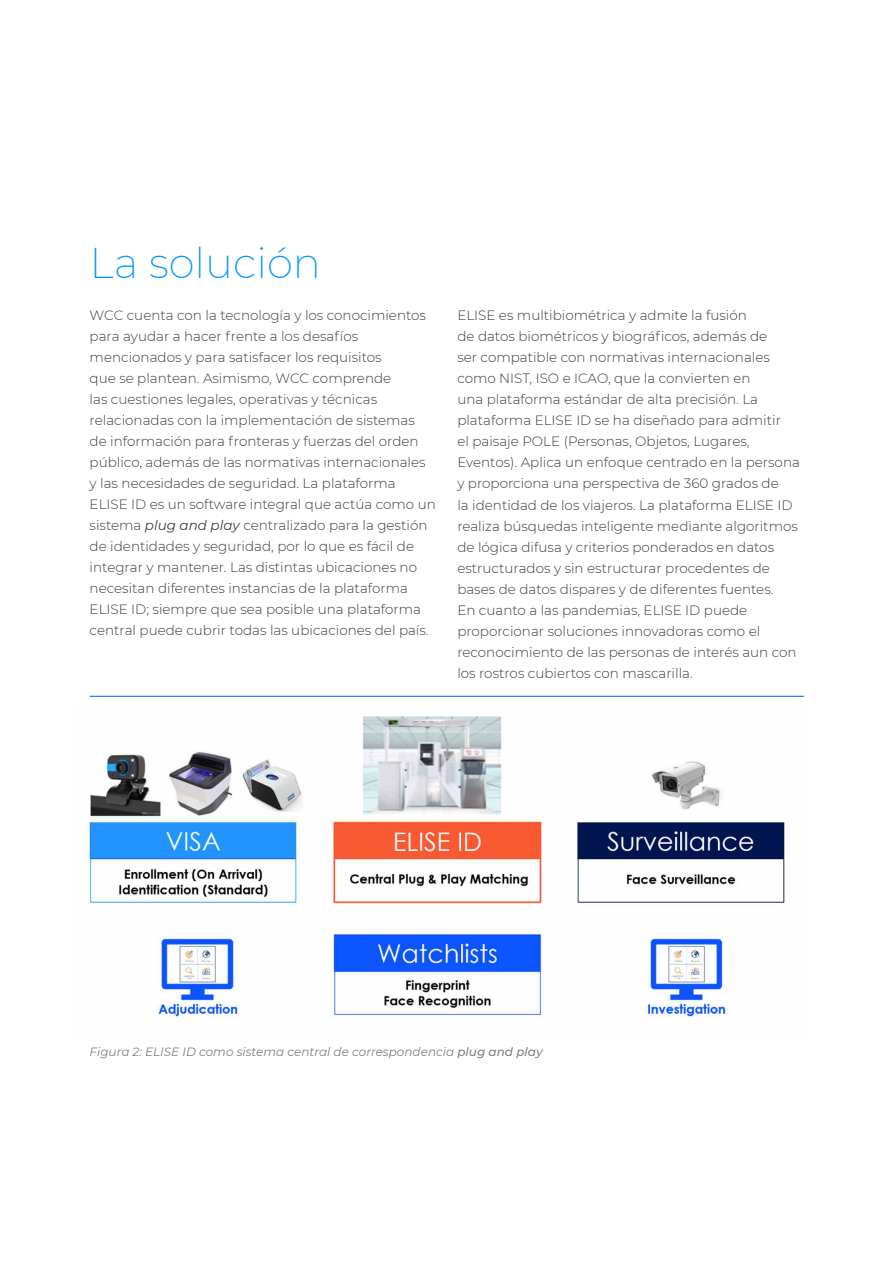
<style>
.page{position:relative;width:893px;height:1263px;background:#fff}
.page>*{position:absolute;margin:0;border:0;box-sizing:border-box;transform-origin:0 0}
.t1{font:200 42px "Montserrat";color:#0096ff}
.t2{font:300 13.5px/21px "Montserrat";color:#3c3c3b}
.t3{font:italic 12px "Montserrat";color:#818080}
.s1{font-weight:400;font-style:italic}
.s2{font-weight:500}
</style>
<div class="page">
<img style="left:89px;top:716px;width:696px;height:302px">
<hr style="left:90px;top:696px;width:714px;height:1px;background:#0054ff">
<h1 class="t1" style="left:90px;top:235px;width:233px">La solución</h1>
<p class="t2" style="left:90px;top:305px;width:348px">WCC cuenta con la tecnología y los conocimientos para ayudar a hacer frente a los desafíos mencionados y para satisfacer los requisitos<br>que se plantean. Asimismo, WCC comprende<br>las cuestiones legales, operativas y técnicas relacionadas con la implementación de sistemas<br>de información para fronteras y fuerzas del orden público, además de las normativas internacionales y las necesidades de seguridad. La plataforma ELISE ID es un software integral que actúa como un sistema <span class="s1">plug and play</span> centralizado para la gestión de identidades y seguridad, por lo que es fácil de integrar y mantener. Las distintas ubicaciones no necesitan diferentes instancias de la plataforma ELISE ID; siempre que sea posible una plataforma central puede cubrir todas las ubicaciones del país.</p>
<p class="t2" style="left:457px;top:305px;width:344px">ELISE es multibiométrica y admite la fusión<br>de datos biométricos y biográficos, además de<br>ser compatible con normativas internacionales como NIST, ISO e ICAO, que la convierten en<br>una plataforma estándar de alta precisión. La plataforma ELISE ID se ha diseñado para admitir<br>el paisaje POLE (Personas, Objetos, Lugares, Eventos). Aplica un enfoque centrado en la persona y proporciona una perspectiva de 360 grados de<br>la identidad de los viajeros. La plataforma ELISE ID realiza búsquedas inteligente mediante algoritmos de lógica difusa y criterios ponderados en datos estructurados y sin estructurar procedentes de bases de datos dispares y de diferentes fuentes.<br>En cuanto a las pandemias, ELISE ID puede proporcionar soluciones innovadoras como el reconocimiento de las personas de interés aun con los rostros cubiertos con mascarilla.</p>
<p class="t3" style="left:90px;top:1044px;width:455px">Figura 2: ELISE ID como sistema central de correspondencia <span class="s2">plug and play</span></p>
</div>
